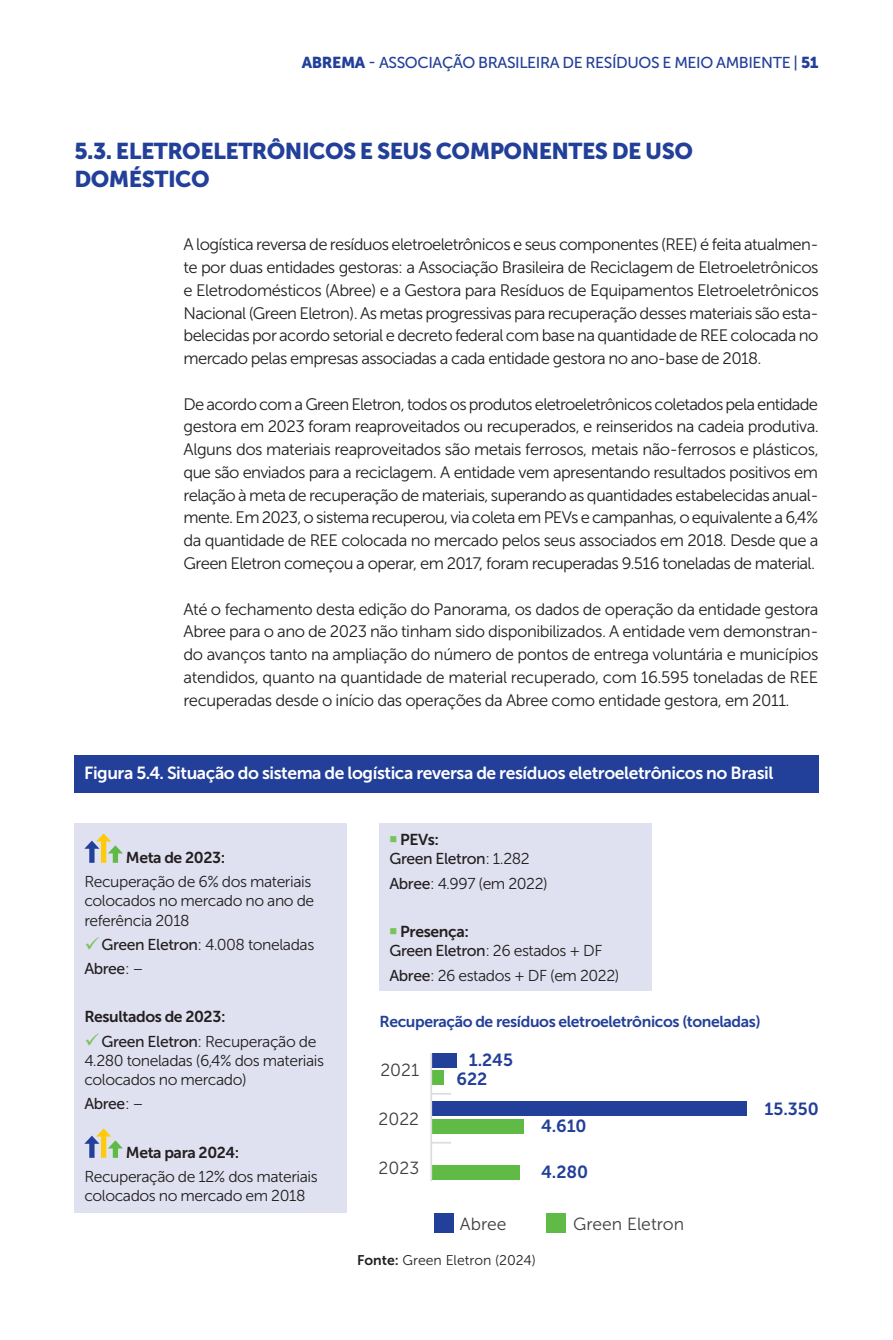
<style>
.page{position:relative;width:893px;height:1340px;background:#fff}
.page>*{position:absolute;margin:0;border:0;box-sizing:border-box;transform-origin:0 0}
.subtitulo{font:22.75px/28px "Museo Sans 900";letter-spacing:-.025em;color:#223f99}
.titulo_figura{font:17.5px "Museo Sans 700";letter-spacing:-.025em;color:#fff}
.texto_graficos_e_tabelas{font:17.5px "Museo Sans 300";color:#3e3e3f}
.grafico_numero_azul_bold{font:17.5px "Museo Sans 700";color:#223f99}
.corpo{font:16.62px/22.8px "Museo Sans 300";letter-spacing:-.035em;color:#231f20;text-align:justify}
.texto_tabela{font:15.75px/19.2px "Museo Sans 300";letter-spacing:-.025em;color:#231f20}
.t1{font:15.75px "Museo Sans 500";letter-spacing:-.025em;color:#223f99}
.titulo_solto_grafico{font:15.75px "Museo Sans 700";letter-spacing:-.025em;color:#223f99}
.texto_tabela-2{font:15.75px "Museo Sans 700";letter-spacing:-.025em;color:#231f20}
.texto_tabela-3{font:15.75px/19.2px "Museo Sans 500";letter-spacing:-.025em;color:#231f20}
.Fonte_grafico{font:14px "Museo Sans 300";color:#231f20}
.s1{font-family:"Museo Sans 900"}
.s2{color:#7ac35c}
.s3{font-family:"Museo Sans 500"}
.s4{font-family:"Museo Sans 300"}
.s5{font-family:"Museo Sans 700"}
</style>
<div class="page">
<div style="left:74px;top:755px;width:744px;height:38px;background:#223f99"></div>
<div style="left:74px;top:823px;width:273px;height:389px;background:#e0e1f0"></div>
<div style="left:89px;top:847px;width:6px;height:15px;background:#223f99"></div>
<div style="left:101px;top:840px;width:5px;height:22px;background:#feca0a"></div>
<div style="left:113px;top:852px;width:5px;height:10px;background:#60bb46"></div>
<svg style="left:84px;top:833px;width:39px;height:20px"></svg>
<div style="left:89px;top:1142px;width:6px;height:15px;background:#223f99"></div>
<div style="left:101px;top:1135px;width:5px;height:22px;background:#feca0a"></div>
<div style="left:113px;top:1147px;width:5px;height:10px;background:#60bb46"></div>
<svg style="left:84px;top:1128px;width:39px;height:20px"></svg>
<div style="left:379px;top:823px;width:273px;height:168px;background:#e0e1f0"></div>
<div style="left:434px;top:1213px;width:20px;height:19px;background:#223f99"></div>
<div style="left:546px;top:1213px;width:20px;height:19px;background:#60bb46"></div>
<div style="left:432px;top:1053px;width:24px;height:15px;background:#223f99"></div>
<div style="left:432px;top:1101px;width:315px;height:15px;background:#223f99"></div>
<div style="left:432px;top:1164px;width:88px;height:15px;background:#60bb46"></div>
<div style="left:432px;top:1070px;width:12px;height:15px;background:#60bb46"></div>
<div style="left:432px;top:1118px;width:92px;height:15px;background:#60bb46"></div>
<hr style="left:430px;top:1053px;width:2px;height:128px;background:#dcdddf">
<hr style="left:431px;top:1092px;width:20px;height:2px;background:#dcdddf">
<hr style="left:431px;top:1141px;width:20px;height:2px;background:#dcdddf">
<p class="t1" style="left:302px;top:54px;width:518px"><span class="s1">ABREMA</span> - ASSOCIAÇÃO BRASILEIRA DE RESÍDUOS E MEIO AMBIENTE | <span class="s1">51</span></p>
<p class="subtitulo" style="left:74px;top:137px;width:620px">5.3. ELETROELETRÔNICOS E SEUS COMPONENTES DE USO<br>DOMÉSTICO</p>
<p class="corpo" style="left:184px;top:233px;width:637px">A logística reversa de resíduos eletroeletrônicos e seus componentes (REE) é feita atualmen&shy;te por duas entidades gestoras: a Associação Brasileira de Reciclagem de Eletroeletrônicos e Eletrodomésticos (Abree) e a Gestora para Resíduos de Equipamentos Eletroeletrônicos Nacional (Green Eletron). As metas progressivas para recuperação desses materiais são esta&shy;belecidas por acordo setorial e decreto federal com base na quantidade de REE colocada no mercado pelas empresas associadas a cada entidade gestora no ano-base de 2018.</p>
<p class="corpo" style="left:184px;top:393px;width:637px">De acordo com a Green Eletron, todos os produtos eletroeletrônicos coletados pela entidade gestora em 2023 foram reaproveitados ou recuperados, e reinseridos na cadeia produtiva.<br>Alguns dos materiais reaproveitados são metais ferrosos, metais não-ferrosos e plásticos, que são enviados para a reciclagem. A entidade vem apresentando resultados positivos em relação à meta de recuperação de materiais, superando as quantidades estabelecidas anual&shy;mente. Em 2023, o sistema recuperou, via coleta em PEVs e campanhas, o equivalente a 6,4% da quantidade de REE colocada no mercado pelos seus associados em 2018. Desde que a Green Eletron começou a operar, em 2017, foram recuperadas 9.516 toneladas de material.</p>
<p class="corpo" style="left:184px;top:597px;width:636px">Até o fechamento desta edição do Panorama, os dados de operação da entidade gestora Abree para o ano de 2023 não tinham sido disponibilizados. A entidade vem demonstran&shy;do avanços tanto na ampliação do número de pontos de entrega voluntária e municípios atendidos, quanto na quantidade de material recuperado, com 16.595 toneladas de REE recuperadas desde o início das operações da Abree como entidade gestora, em 2011.</p>
<p class="titulo_figura" style="left:84px;top:763px;width:691px">Figura 5.4. Situação do sistema de logística reversa de resíduos eletroeletrônicos no Brasil</p>
<p class="texto_tabela-2" style="left:126px;top:848px;width:101px">Meta de 2023:</p>
<p class="texto_tabela" style="left:84px;top:872px;width:231px">Recuperação de 6% dos materiais colocados no mercado no ano de referência 2018</p>
<p class="texto_tabela" style="left:84px;top:934px;width:231px"><span class="s2">✓</span> <span class="s3">Green Eletron</span>: 4.008 toneladas</p>
<p class="texto_tabela-3" style="left:84px;top:959px;width:61px">Abree<span class="s4">: –</span></p>
<p class="texto_tabela-2" style="left:84px;top:1008px;width:143px">Resultados de 2023:</p>
<p class="texto_tabela" style="left:84px;top:1031px;width:241px"><span class="s2">✓</span> <span class="s3">Green Eletron</span>: Recuperação de<br>4.280 toneladas (6,4% dos materiais colocados no mercado)</p>
<p class="texto_tabela-3" style="left:84px;top:1094px;width:61px">Abree<span class="s4">: –</span></p>
<p class="texto_tabela-2" style="left:126px;top:1143px;width:115px">Meta para 2024:</p>
<p class="texto_tabela" style="left:84px;top:1167px;width:235px">Recuperação de 12% dos materiais colocados no mercado em 2018</p>
<p class="texto_tabela-3" style="left:389px;top:830px;width:142px"><span class="s2">■</span> <span class="s5">PEVs:<br></span>Green Eletron<span class="s4">: 1.282</span></p>
<p class="texto_tabela" style="left:389px;top:873px;width:160px"><span class="s3">Abree</span>: 4.997 (em 2022)</p>
<p class="texto_tabela" style="left:389px;top:922px;width:215px"><span class="s2">■</span> <span class="s5">Presença:<br></span><span class="s3">Green Eletron</span>: 26 estados + DF</p>
<p class="texto_tabela" style="left:389px;top:965px;width:231px"><span class="s3">Abree</span>: 26 estados + DF (em 2022)</p>
<p class="titulo_solto_grafico" style="left:379px;top:1013px;width:382px">Recuperação de resíduos eletroeletrônicos (toneladas)</p>
<p class="texto_graficos_e_tabelas" style="left:380px;top:1060px;width:40px">2021</p>
<p class="texto_graficos_e_tabelas" style="left:379px;top:1109px;width:42px">2022</p>
<p class="grafico_numero_azul_bold" style="left:469px;top:1050px;width:46px">1.245</p>
<p class="grafico_numero_azul_bold" style="left:456px;top:1068px;width:32px">622</p>
<p class="grafico_numero_azul_bold" style="left:764px;top:1099px;width:56px">15.350</p>
<p class="grafico_numero_azul_bold" style="left:541px;top:1116px;width:47px">4.610</p>
<p class="grafico_numero_azul_bold" style="left:541px;top:1162px;width:48px">4.280</p>
<p class="texto_graficos_e_tabelas" style="left:379px;top:1158px;width:42px">2023</p>
<p class="texto_graficos_e_tabelas" style="left:460px;top:1214px;width:48px">Abree</p>
<p class="texto_graficos_e_tabelas" style="left:573px;top:1214px;width:113px">Green Eletron</p>
<p class="Fonte_grafico" style="left:357px;top:1252px;width:180px"><span class="s5">Fonte:</span> Green Eletron (2024)</p>
</div>
